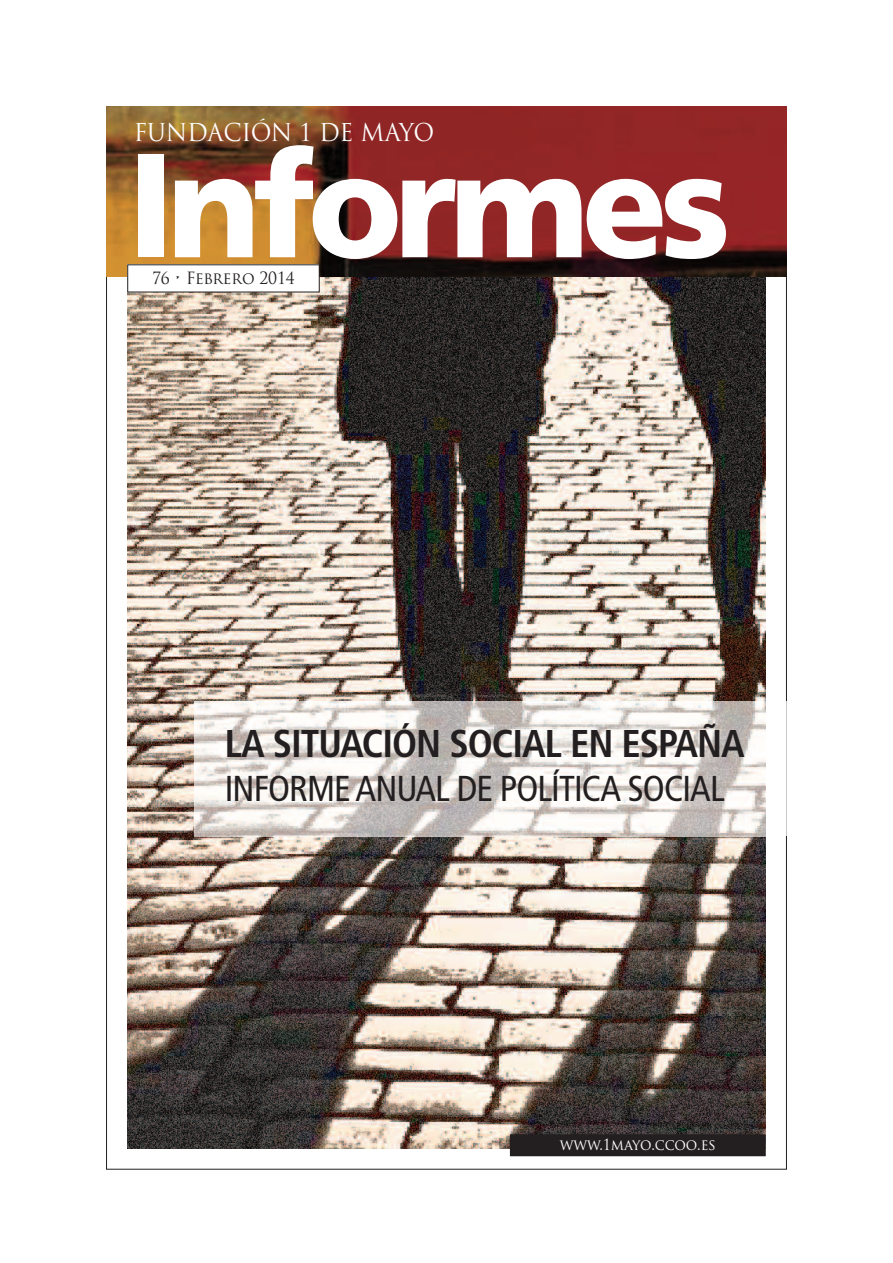
<style>
.page{position:relative;width:893px;height:1263px;background:#fff}
.page>*{position:absolute;margin:0;border:0;box-sizing:border-box;transform-origin:0 0}
.t1{font:900 147px "Frutiger";letter-spacing:-.05em;color:#fff;scale:.95 1}
.t2{font:700 condensed 38.7px "Frutiger";letter-spacing:-.025em;color:#231f20}
.t3{font:condensed 36px "Frutiger";letter-spacing:-.025em;color:#231f20}
.t4{font:24px "Trajan Pro";letter-spacing:-.015em;color:#fff;scale:.95 1}
.t5{font:16.5px "Trajan Pro";letter-spacing:-.01em;color:#231f20;scale:.95 1}
.t6{font:15px "Trajan Pro";letter-spacing:-.01em;color:#fff;scale:.95 1}
</style>
<div class="page">
<img style="left:128px;top:276px;width:637px;height:872px">
<img style="left:106px;top:106px;width:681px;height:170px">
<div style="left:128px;top:265px;width:191px;height:27px;background:#fff"></div>
<hr style="left:786px;top:701px;width:1px;height:135px;background:#c7c8ca">
<img style="left:194px;top:701px;width:571px;height:135px">
<div style="left:511px;top:1135px;width:254px;height:20px;background:#231f20"></div>
<div style="left:510px;top:1134px;width:255px;height:22px;border:1px solid #231f20"></div>
<p class="t4" style="left:134px;top:123px;width:318px">FUNDACIÓN 1 DE MAYO</p>
<h1 class="t1" style="left:128px;top:147px;width:636px">Informes</h1>
<p class="t5" style="left:152px;top:272px;width:152px">76 • Febrero 2014</p>
<p class="t2" style="left:225px;top:728px;width:521px">LA SITUACIÓN SOCIAL EN ESPAÑA</p>
<p class="t3" style="left:225px;top:774px;width:501px">INFORME ANUAL DE POLÍTICA SOCIAL</p>
<p class="t6" style="left:560px;top:1139px;width:166px">www.1mayo.ccoo.es</p>
</div>
